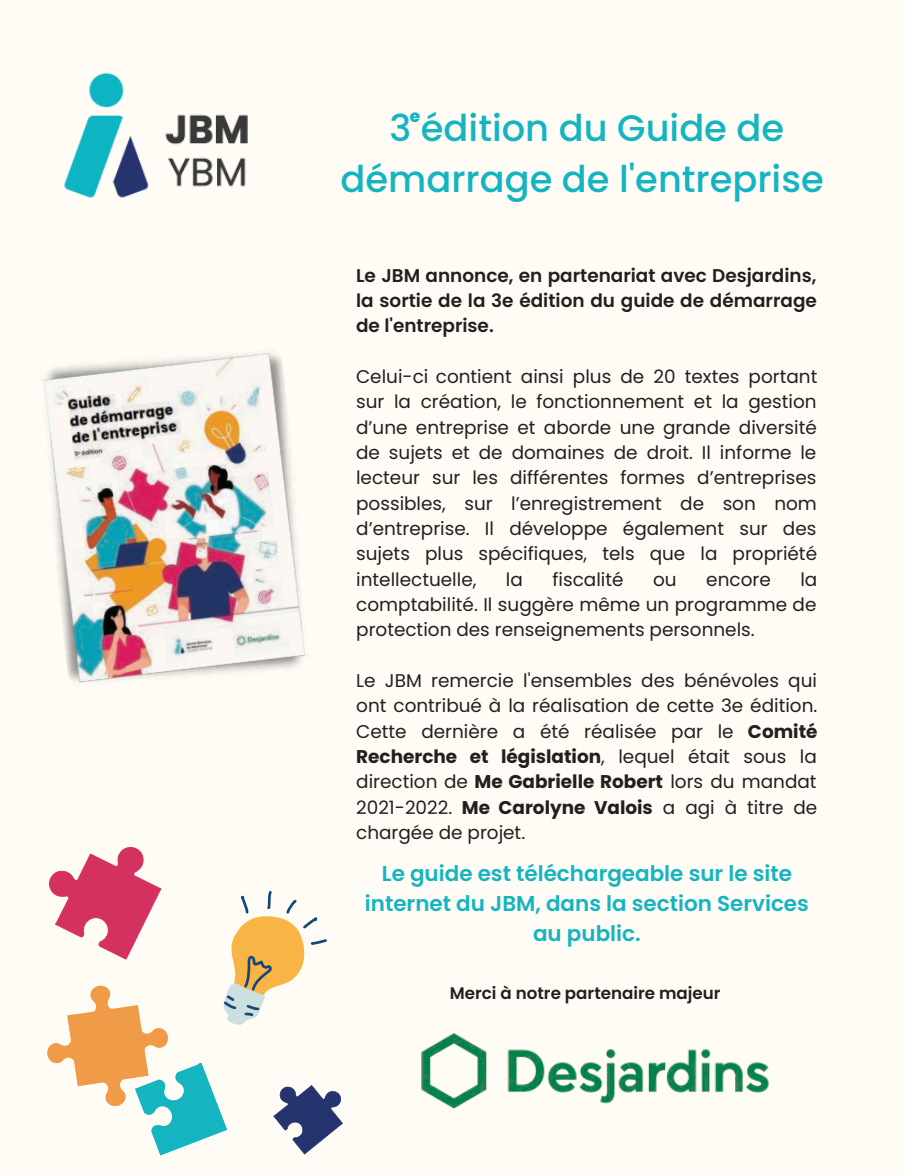
<style>
.page{position:relative;width:905px;height:1175px;background:#fff}
.page>*{position:absolute;margin:0;border:0;box-sizing:border-box;transform-origin:0 0}
.t1{font:500 36.75px/50.6px "Poppins";color:#14b4c1;text-align:center}
.t2{font:600 21.45px/29.8px "Poppins";color:#14b4c1;text-align:center}
.t3{font:18.45px/25.3px "Poppins";color:#231f20;text-align:justify}
.t4{font:600 18.45px/25.3px "Poppins";color:#231f20;text-align:justify}
.t5{font:800 16.8px "Poppins";color:#14b4c1}
.t6{font:600 16.65px "Poppins";color:#231f20}
.s1{font-weight:700}
</style>
<div class="page">
<div style="left:0;top:0;width:904px;height:1174px;background:#fffcf6"></div>
<img style="left:421px;top:1033px;width:348px;height:76px">
<img style="left:41px;top:349px;width:265px;height:334px">
<svg style="left:47px;top:847px;width:296px;height:308px"></svg>
<img style="left:64px;top:72px;width:184px;height:126px">
<h1 class="t1" style="left:340px;top:103px;width:485px">3 édition du Guide de démarrage de l'entreprise</h1>
<p class="t5" style="left:410px;top:106px;width:12px">e</p>
<p class="t4" style="left:356px;top:262px;width:462px">Le JBM annonce, en partenariat avec Desjardins, la sortie de la 3e édition du guide de démarrage de l'entreprise.</p>
<p class="t3" style="left:356px;top:364px;width:463px">Celui-ci contient ainsi plus de 20 textes portant sur la création, le fonctionnement et la gestion d’une entreprise et aborde une grande diversité de sujets et de domaines de droit. Il informe le lecteur sur les différentes formes d’entreprises possibles, sur l’enregistrement de son nom d’entreprise. Il développe également sur des sujets plus spécifiques, tels que la propriété intellectuelle,</p>
<p class="t3" style="left:506px;top:566px;width:18px">la</p>
<p class="t3" style="left:552px;top:566px;width:73px">fiscalité</p>
<p class="t3" style="left:653px;top:566px;width:25px">ou</p>
<p class="t3" style="left:706px;top:566px;width:66px">encore</p>
<p class="t3" style="left:356px;top:566px;width:462px;text-indent:444px">la comptabilité. Il suggère même un programme de protection des renseignements personnels.</p>
<p class="t3" style="left:356px;top:668px;width:463px">Le JBM remercie l'ensembles des bénévoles qui ont contribué à la réalisation de cette 3e édition.<br>Cette dernière a été réalisée par le <span class="s1">Comité Recherche et législation</span>, lequel était sous la direction de <span class="s1">Me Gabrielle Robert</span> lors du mandat 2021-2022. <span class="s1">Me Carolyne Valois</span> a agi à titre de chargée de projet.</p>
<p class="t2" style="left:365px;top:858px;width:445px">Le guide est téléchargeable sur le site internet du JBM, dans la section Services au public.</p>
<p class="t6" style="left:450px;top:984px;width:272px">Merci à notre partenaire majeur</p>
</div>
